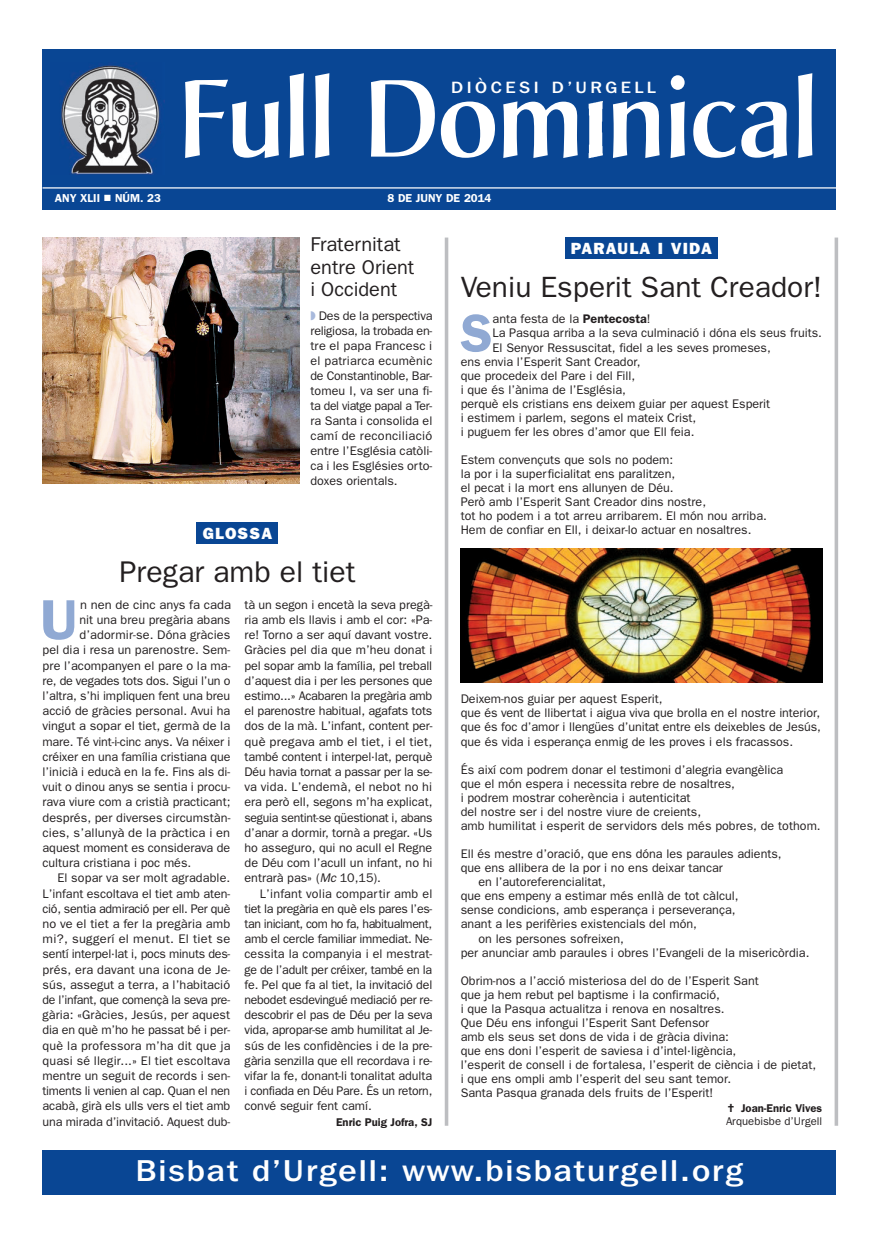
<style>
.page{position:relative;width:886px;height:1241px;background:#fff}
.page>*{position:absolute;margin:0;border:0;box-sizing:border-box;transform-origin:0 0}
.t1{font:500 108.12px "Christiana";letter-spacing:-.025em;color:#fff;scale:.95 1}
.t2{font:600 56.75px "Franklin Gothic";color:#90a9d3}
.t3{font:600 53.5px "Franklin Gothic";color:#90a9d3}
.t4{font:500 30px "Franklin Gothic IT Cby BT";letter-spacing:.06em;color:#fff;scale:1.1 1}
.t5{font:30px "Franklin Gothic";color:#231f20}
.t6{font:29.38px "Franklin Gothic";color:#231f20}
.t7{font:20px/22.5px "Franklin Gothic";color:#231f20}
.t8{font:800 16.25px "Franklin Gothic";letter-spacing:.07em;color:#fff}
.t9{font:500 16.25px "Franklin Gothic IT Cby BT";letter-spacing:.2em;color:#fff;scale:1.1 1}
.t10{font:12.5px/14px "Franklin Gothic";color:#231f20}
.t11{font:12.5px "Franklin Gothic";letter-spacing:-.02em;color:#231f20}
.t12{font:12.5px "Franklin Gothic";letter-spacing:.025em;color:#231f20}
.t13{font:600 11.5px "Franklin Gothic";letter-spacing:-.005em;color:#fff}
.t14{font:11.25px/13.1px "Franklin Gothic";color:#231f20}
.t15{font:600 11.25px "Franklin Gothic";color:#231f20}
.s1{font-family:"European Pi Three";font-weight:400;font-size:9px}
.s2{color:#a8b9dc}
.s3{font-style:italic}
.s4{font-weight:600}
.s5{font-family:"Fago No";font-weight:700}
</style>
<div class="page">
<div style="left:43px;top:1150px;width:793px;height:44px;background:#094694"></div>
<svg style="left:834px;top:237px;width:4px;height:888px;background:#c7c7ca"></svg>
<div style="left:43px;top:50px;width:793px;height:138px;background:#094694"></div>
<div style="left:43px;top:188px;width:793px;height:21px;background:#094694"></div>
<img style="left:588px;top:102px;width:15px;height:57px">
<hr style="left:43px;top:187px;width:793px;height:1px;background:#fff">
<img style="left:61px;top:65px;width:103px;height:109px">
<hr style="left:445px;top:237px;width:3px;height:888px;background:#bdbec1">
<div style="left:565px;top:237px;width:153px;height:22px;background:#094694"></div>
<img style="left:461px;top:549px;width:361px;height:133px">
<div style="left:197px;top:522px;width:81px;height:22px;background:#094694"></div>
<img style="left:43px;top:237px;width:257px;height:246px">
<h1 class="t1" style="left:176px;top:51px;width:678px">Full Dom nical</h1>
<h3 class="t9" style="left:451px;top:77px;width:187px">DIÒCESI D’URGELL</h3>
<p class="t13" style="left:55px;top:191px;width:108px">ANY XLII <span class="s1">-</span> NÚM. 23</p>
<p class="t13" style="left:387px;top:191px;width:105px">8 DE JUNY DE 2014</p>
<h3 class="t7" style="left:310px;top:233px;width:105px">Fraternitat entre Orient i Occident</h3>
<p class="t10" style="left:310px;top:308px;width:123px;line-height:15px;text-align:justify"><span class="s2">◗</span> Des de la perspectiva religiosa, la trobada en - tre el papa Francesc i el pa triar ca ecumènic de Constantinoble, Bar - tomeu I, va ser una fi - ta del viatge papal a Ter - ra Santa i consolida el camí de reconciliació en tre l’Es glésia catòli&shy;ca i les Es glésies or to - do xes orien tals.</p>
<h3 class="t8" style="left:203px;top:523px;width:71px">GLOSSA</h3>
<h3 class="t5" style="left:119px;top:554px;width:238px">Pregar amb el tiet</h3>
<h2 class="t2" style="left:40px;top:586px;width:39px">U</h2>
<p class="t10" style="left:80px;top:597px;width:152px">n nen de cinc anys fa cada</p>
<p class="t10" style="left:79px;top:612px;width:152px">nit una breu pregària abans</p>
<p class="t10" style="left:79px;top:627px;width:152px">d’adormir-se. Dóna gràcies</p>
<p class="t10" style="left:43px;top:642px;width:189px">pel dia i resa un parenostre. Sem -</p>
<p class="t10" style="left:43px;top:658px;width:189px">pre l’acompanyen el pare o la ma-</p>
<p class="t11" style="left:43px;top:673px;width:189px">re, de vegades tots dos. Sigui l’un o</p>
<p class="t10" style="left:43px;top:688px;width:189px">l’altra, s’hi impliquen fent una breu</p>
<p class="t10" style="left:43px;top:703px;width:189px">acció de gràcies personal. Avui ha</p>
<p class="t10" style="left:43px;top:718px;width:189px">vingut a sopar el tiet, germà de la</p>
<p class="t10" style="left:43px;top:734px;width:189px">mare. Té vint-i-cinc anys. Va néixer i</p>
<p class="t10" style="left:43px;top:749px;width:189px">créixer en una família cristiana que</p>
<p class="t10" style="left:43px;top:764px;width:189px">l’inicià i educà en la fe. Fins als di-</p>
<p class="t10" style="left:43px;top:779px;width:189px">vuit o dinou anys se sentia i procu-</p>
<p class="t10" style="left:43px;top:794px;width:189px">rava viure com a cristià practicant;</p>
<p class="t10" style="left:43px;top:810px;width:189px">després, per diverses circumstàn-</p>
<p class="t10" style="left:43px;top:825px;width:189px">cies, s’allunyà de la pràctica i en</p>
<p class="t10" style="left:43px;top:840px;width:189px">aquest moment es considerava de</p>
<p class="t10" style="left:43px;top:855px;width:150px">cultura cristiana i poc més.</p>
<p class="t10" style="left:57px;top:870px;width:174px">El sopar va ser molt agradable.</p>
<p class="t10" style="left:43px;top:885px;width:189px">L’infant escoltava el tiet amb aten-</p>
<p class="t11" style="left:43px;top:901px;width:189px">ció, sentia admiració per ell. Per què</p>
<p class="t10" style="left:43px;top:916px;width:189px">no ve el tiet a fer la pregària amb</p>
<p class="t12" style="left:43px;top:931px;width:189px">mi?, suggerí el menut. El tiet se</p>
<p class="t10" style="left:43px;top:946px;width:189px">sentí interpel·lat i, pocs minuts des -</p>
<p class="t10" style="left:43px;top:961px;width:189px">prés, era davant una icona de Je -</p>
<p class="t10" style="left:43px;top:977px;width:189px">sús, assegut a terra, a l’habitació</p>
<p class="t11" style="left:43px;top:992px;width:189px">de l’infant, que començà la seva pre -</p>
<p class="t10" style="left:43px;top:1007px;width:189px">gària: «Gràcies, Jesús, per aquest</p>
<p class="t10" style="left:43px;top:1022px;width:189px">dia en què m’ho he passat bé i per -</p>
<p class="t10" style="left:43px;top:1037px;width:189px">què la professora m’ha dit que ja</p>
<p class="t10" style="left:43px;top:1053px;width:189px">quasi sé llegir...» El tiet escoltava</p>
<p class="t10" style="left:43px;top:1068px;width:189px">mentre un seguit de records i sen-</p>
<p class="t11" style="left:43px;top:1083px;width:189px">timents li venien al cap. Quan el nen</p>
<p class="t10" style="left:43px;top:1098px;width:189px">acabà, girà els ulls vers el tiet amb</p>
<p class="t10" style="left:43px;top:1113px;width:189px">una mirada d’invitació. Aquest dub -</p>
<p class="t10" style="left:244px;top:596px;width:189px;line-height:15.2px;text-align:justify">tà un segon i encetà la seva pregà&shy;ria amb els llavis i amb el cor: «Pa - re! Torno a ser aquí davant vostre.<br>Gràcies pel dia que m’heu donat i pel sopar amb la família, pel treball d’aquest dia i per les persones que estimo...» Acabaren la pregària amb el parenostre habitual, agafats tots dos de la mà. L’infant, content per&shy;què pregava amb el tiet, i el tiet, tam bé content i interpel·lat, perquè Déu havia tornat a passar per la se - va vida. L’endemà, el nebot no hi era però ell, segons m’ha explicat, seguia sentint-se qüestionat i, abans d’anar a dormir, tornà a pregar. «Us ho asseguro, qui no acull el Regne de Déu com l’acull un infant, no hi en trarà pas» (<span class="s3">Mc</span> 10,15).</p>
<p class="t10" style="left:244px;top:885px;width:189px;line-height:15.1px;text-align:justify;text-indent:15px">L’infant volia compartir amb el tiet la pregària en què els pares l’es - tan iniciant, com ho fa, habitualment, amb el cercle familiar immediat. Ne - cessita la companyia i el mestrat&shy;ge de l’adult per créixer, també en la fe. Pel que fa al tiet, la invitació del nebodet esdevingué mediació per re - descobrir el pas de Déu per la seva vida, apropar-se amb humilitat al Je - sús de les confidències i de la pre - gària senzilla que ell recordava i re&shy;vifar la fe, donant-li tonalitat adulta i confiada en Déu Pare. És un retorn, convé seguir fent camí.</p>
<p class="t15" style="left:336px;top:1114px;width:98px">Enric Puig Jofra, SJ</p>
<h3 class="t8" style="left:571px;top:238px;width:143px">PARAULA I VIDA</h3>
<h3 class="t6" style="left:461px;top:270px;width:363px">Veniu Esperit Sant Creador!</h3>
<h3 class="t3" style="left:460px;top:301px;width:34px">S</h3>
<p class="t10" style="left:493px;top:312px;width:159px">anta festa de la <span class="s4">Pentecosta</span>!</p>
<p class="t10" style="left:493px;top:326px;width:331px">La Pasqua arriba a la seva culminació i dóna els seus fruits.</p>
<p class="t10" style="left:493px;top:340px;width:280px">El Senyor Ressuscitat, fidel a les seves promeses,</p>
<p class="t10" style="left:461px;top:354px;width:181px">ens envia l’Esperit Sant Creador,</p>
<p class="t10" style="left:461px;top:368px;width:176px">que procedeix del Pare i del Fill,</p>
<p class="t10" style="left:461px;top:382px;width:167px">i que és l’ànima de l’Església,</p>
<p class="t10" style="left:461px;top:396px;width:311px">perquè els cristians ens deixem guiar per aquest Esperit</p>
<p class="t10" style="left:461px;top:410px;width:237px">i estimem i parlem, segons el mateix Crist,</p>
<p class="t10" style="left:461px;top:424px;width:235px">i puguem fer les obres d’amor que Ell feia.</p>
<p class="t10" style="left:461px;top:452px;width:308px">Estem convençuts que sols no podem:<br>la por i la superficialitat ens paralitzen,<br>el pecat i la mort ens allunyen de Déu.<br>Però amb l’Esperit Sant Creador dins nostre,<br>tot ho podem i a tot arreu arribarem. El món nou arriba.<br>Hem de confiar en Ell, i deixar-lo actuar en nosaltres.</p>
<p class="t10" style="left:461px;top:691px;width:362px">Deixem-nos guiar per aquest Esperit,<br>que és vent de llibertat i aigua viva que brolla en el nostre interior, que és foc d’amor i llengües d’unitat entre els deixebles de Jesús, que és vida i esperança enmig de les proves i els fracassos.</p>
<p class="t10" style="left:461px;top:762px;width:361px">És així com podrem donar el testimoni d’alegria evangèlica<br>que el món espera i necessita rebre de nosaltres,<br>i podrem mostrar coherència i autenticitat<br>del nostre ser i del nostre viure de creients,<br>amb humilitat i esperit de servidors dels més pobres, de tothom.</p>
<p class="t10" style="left:461px;top:846px;width:322px">Ell és mestre d’oració, que ens dóna les paraules adients,</p>
<p class="t10" style="left:461px;top:860px;width:264px">que ens allibera de la por i no ens deixar tancar</p>
<p class="t10" style="left:478px;top:874px;width:129px">en l’autoreferencialitat,</p>
<p class="t10" style="left:461px;top:888px;width:279px">que ens empeny a estimar més enllà de tot càlcul,</p>
<p class="t10" style="left:461px;top:902px;width:276px">sense condicions, amb esperança i perseverança,</p>
<p class="t10" style="left:461px;top:916px;width:238px">anant a les perifèries existencials del món,</p>
<p class="t10" style="left:478px;top:930px;width:147px">on les persones sofreixen,</p>
<p class="t10" style="left:461px;top:944px;width:350px">per anunciar amb paraules i obres l’Evangeli de la misericòrdia.</p>
<p class="t10" style="left:461px;top:973px;width:357px">Obrim-nos a l’acció misteriosa del do de l’Esperit Sant<br>que ja hem rebut pel baptisme i la confirmació,<br>i que la Pasqua actualitza i renova en nosaltres.<br>Que Déu ens infongui l’Esperit Sant Defensor<br>amb els seus set dons de vida i de gràcia divina:<br>que ens doni l’esperit de saviesa i d’intel·ligència,<br>l’esperit de consell i de fortalesa, l’esperit de ciència i de pietat, i que ens ompli amb l’esperit del seu sant temor.<br>Santa Pasqua granada dels fruits de l’Esperit!</p>
<p class="t14" style="left:726px;top:1101px;width:98px"><span class="s5">†</span> <span class="s4">Joan-Enric Vives<br></span>Arquebisbe d’Urgell</p>
<h3 class="t4" style="left:136px;top:1151px;width:553px">Bisbat d’Urgell: www.bisbaturgell.org</h3>
</div>
